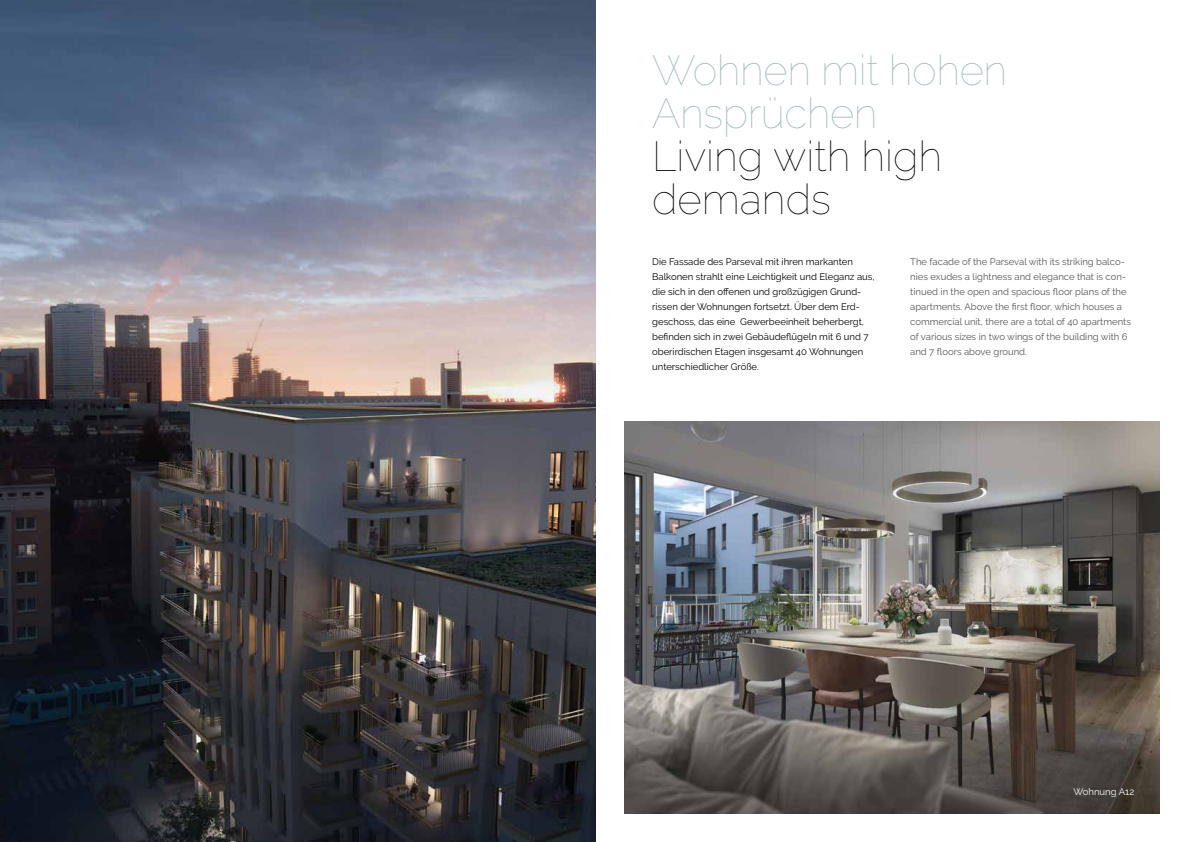
<style>
.page{position:relative;width:1191px;height:842px;background:#fff}
.page>*{position:absolute;margin:0;border:0;box-sizing:border-box;transform-origin:0 0}
.t1{font:100 42px/43px "Raleway";letter-spacing:-.01em;color:#a2b8bc}
.t2{font:100 42px/43px "Raleway";color:#000}
.t3{font:9.5px/15px "Raleway";color:#000}
.t4{font:9.5px/15px "Raleway";color:#575756}
.t5{font:9.5px "Raleway";color:#fff}
</style>
<div class="page">
<img style="left:0;top:0;width:595px;height:842px">
<img style="left:625px;top:422px;width:534px;height:392px">
<h1 class="t1" style="left:652px;top:48px;width:356px">Wohnen mit hohen<br>Ansprüchen</h1>
<h1 class="t2" style="left:652px;top:134px;width:291px">Living with high demands</h1>
<p class="t3" style="left:652px;top:254px;width:224px">Die Fassade des Parseval mit ihren markanten Balkonen strahlt eine Leichtigkeit und Eleganz aus, die sich in den offenen und großzügigen Grund&shy;rissen der Wohnungen fortsetzt. Über dem Erd&shy;geschoss, das eine Gewerbeeinheit beherbergt, befinden sich in zwei Gebäudeflügeln mit 6 und 7 oberirdischen Etagen insgesamt 40 Wohnungen unterschiedlicher Größe.</p>
<p class="t4" style="left:910px;top:254px;width:222px">The facade of the Parseval with its striking balco&shy;nies exudes a lightness and elegance that is con&shy;tinued in the open and spacious floor plans of the apartments. Above the first floor, which houses a commercial unit, there are a total of 40 apartments of various sizes in two wings of the building with 6 and 7 floors above ground.</p>
<p class="t5" style="left:1073px;top:786px;width:62px">Wohnung A12</p>
</div>
